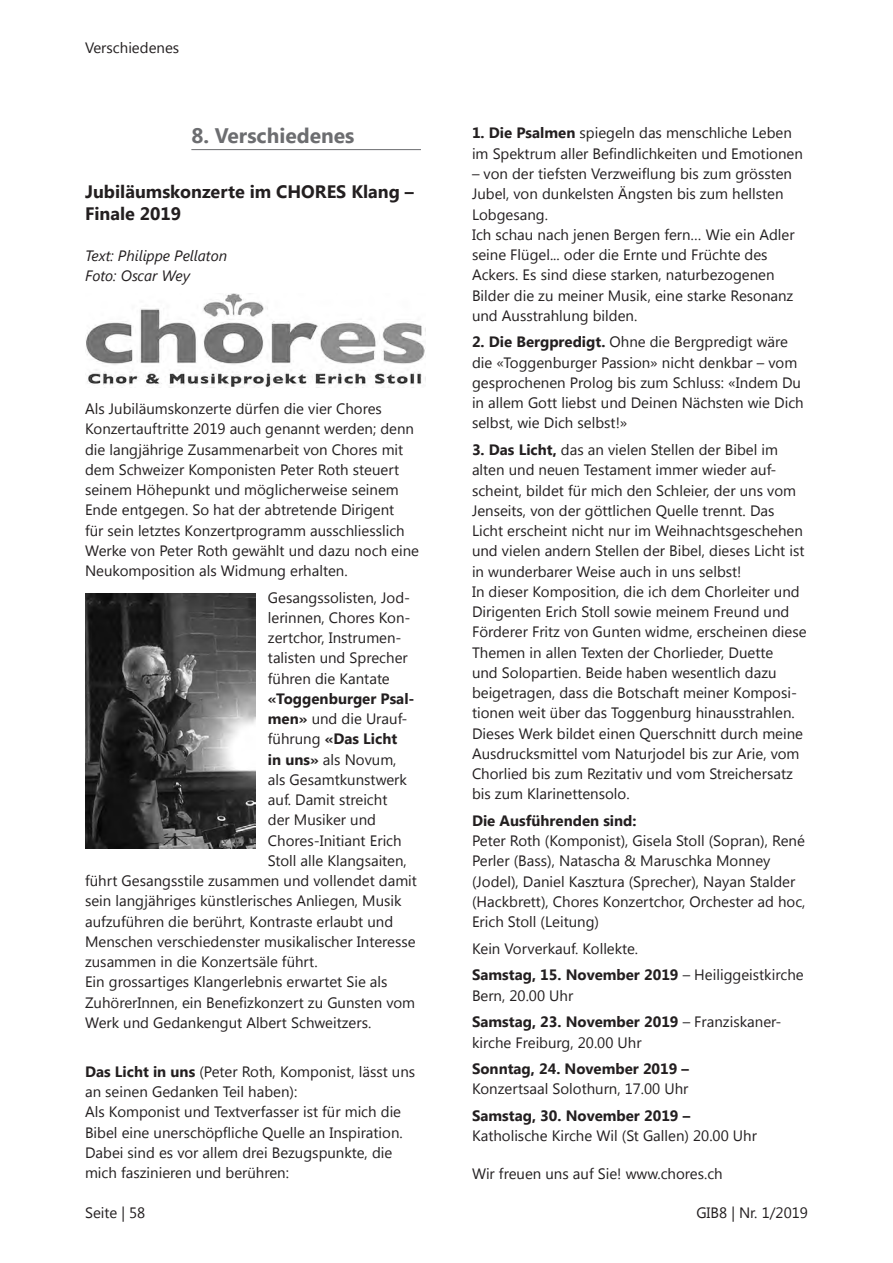
<style>
.page{position:relative;width:893px;height:1263px;background:#fff}
.page>*{position:absolute;margin:0;border:0;box-sizing:border-box;transform-origin:0 0}
.t1{font:700 21px "Segoe UI";color:#6c6d70}
.t2{font:700 18px/21.6px "Segoe UI";color:#231f20}
.t3{font:15px/20.2px "Segoe UI";color:#231f20}
.t4{font:700 15px "Segoe UI";color:#231f20}
.t5{font:italic 15px/20.2px "Segoe UI";color:#231f20}
.s1{font-weight:700}
.s2{font-weight:400}
</style>
<div class="page">
<hr style="left:191px;top:149px;width:230px;height:1px;background:#6c6d70">
<img style="left:86px;top:294px;width:339px;height:93px">
<img style="left:85px;top:593px;width:170px;height:255px">
<p class="t3" style="left:85px;top:37px;width:96px">Verschiedenes</p>
<h1 class="t1" style="left:191px;top:120px;width:165px">8. Verschiedenes</h1>
<p class="t2" style="left:85px;top:180px;width:330px">Jubiläumskonzerte im CHORES Klang –<br>Finale 2019</p>
<p class="t5" style="left:85px;top:244px;width:144px">Text: Philippe Pellaton<br>Foto: Oscar Wey</p>
<p class="t3" style="left:85px;top:398px;width:336px">Als Jubiläumskonzerte dürfen die vier Chores Konzertauftritte 2019 auch genannt werden; denn die langjährige Zusammenarbeit von Chores mit dem Schweizer Komponisten Peter Roth steuert seinem Höhepunkt und möglicherweise seinem Ende entgegen. So hat der abtretende Dirigent<br>für sein letztes Konzertprogramm ausschliesslich Werke von Peter Roth gewählt und dazu noch eine Neukomposition als Widmung erhalten.</p>
<p class="t3" style="left:268px;top:586px;width:144px">Gesangssolisten, Jod&shy;lerinnen, Chores Kon&shy;zertchor, Instrumen&shy;talisten und Sprecher führen die Kantate</p>
<p class="t4" style="left:268px;top:688px;width:148px">«Toggenburger Psal-</p>
<p class="t3" style="left:268px;top:708px;width:141px"><span class="s1">men»</span> und die Urauf-</p>
<p class="t4" style="left:268px;top:728px;width:131px"><span class="s2">führung</span> «Das Licht</p>
<p class="t3" style="left:268px;top:748px;width:130px"><span class="s1">in uns»</span> als Novum,</p>
<p class="t3" style="left:268px;top:769px;width:141px">als Gesamtkunstwerk</p>
<p class="t3" style="left:268px;top:789px;width:121px">auf. Damit streicht</p>
<p class="t3" style="left:268px;top:809px;width:110px">der Musiker und</p>
<p class="t3" style="left:268px;top:829px;width:135px">Chores-Initiant Erich</p>
<p class="t3" style="left:268px;top:850px;width:140px">Stoll alle Klangsaiten,</p>
<p class="t3" style="left:85px;top:870px;width:333px">führt Gesangsstile zusammen und vollendet damit</p>
<p class="t3" style="left:85px;top:890px;width:318px">sein langjähriges künstlerisches Anliegen, Musik</p>
<p class="t3" style="left:85px;top:910px;width:310px">aufzuführen die berührt, Kontraste erlaubt und</p>
<p class="t3" style="left:85px;top:931px;width:332px">Menschen verschiedenster musikalischer Interesse</p>
<p class="t3" style="left:85px;top:951px;width:234px">zusammen in die Konzertsäle führt.</p>
<p class="t3" style="left:85px;top:971px;width:304px">Ein grossartiges Klangerlebnis erwartet Sie als</p>
<p class="t3" style="left:85px;top:991px;width:332px">ZuhörerInnen, ein Benefizkonzert zu Gunsten vom</p>
<p class="t3" style="left:85px;top:1012px;width:288px">Werk und Gedankengut Albert Schweitzers.</p>
<p class="t3" style="left:85px;top:1061px;width:332px"><span class="s1">Das Licht in uns</span> (Peter Roth, Komponist, lässt uns an seinen Gedanken Teil haben):<br>Als Komponist und Textverfasser ist für mich die Bibel eine unerschöpfliche Quelle an Inspiration.<br>Dabei sind es vor allem drei Bezugspunkte, die mich faszinieren und berühren:</p>
<p class="t3" style="left:472px;top:122px;width:332px"><span class="s1">1. Die Psalmen</span> spiegeln das menschliche Leben im Spektrum aller Befindlichkeiten und Emotionen</p>
<p class="t3" style="left:472px;top:163px;width:324px">– von der tiefsten Verzweiflung bis zum grössten Jubel, von dunkelsten Ängsten bis zum hellsten Lobgesang.<br>Ich schau nach jenen Bergen fern… Wie ein Adler seine Flügel... oder die Ernte und Früchte des Ackers. Es sind diese starken, naturbezogenen Bilder die zu meiner Musik, eine starke Resonanz und Ausstrahlung bilden.</p>
<p class="t3" style="left:472px;top:331px;width:333px"><span class="s1">2. Die Bergpredigt.</span> Ohne die Bergpredigt wäre die «Toggenburger Passion» nicht denkbar – vom gesprochenen Prolog bis zum Schluss: «Indem Du in allem Gott liebst und Deinen Nächsten wie Dich selbst, wie Dich selbst!»</p>
<p class="t3" style="left:472px;top:439px;width:336px"><span class="s1">3. Das Licht,</span> das an vielen Stellen der Bibel im alten und neuen Testament immer wieder auf&shy;scheint, bildet für mich den Schleier, der uns vom Jenseits, von der göttlichen Quelle trennt. Das Licht erscheint nicht nur im Weihnachtsgeschehen und vielen andern Stellen der Bibel, dieses Licht ist in wunderbarer Weise auch in uns selbst!<br>In dieser Komposition, die ich dem Chorleiter und Dirigenten Erich Stoll sowie meinem Freund und Förderer Fritz von Gunten widme, erscheinen diese Themen in allen Texten der Chorlieder, Duette<br>und Solopartien. Beide haben wesentlich dazu beigetragen, dass die Botschaft meiner Komposi&shy;tionen weit über das Toggenburg hinausstrahlen.<br>Dieses Werk bildet einen Querschnitt durch meine Ausdrucksmittel vom Naturjodel bis zur Arie, vom Chorlied bis zum Rezitativ und vom Streichersatz bis zum Klarinettensolo.</p>
<p class="t4" style="left:472px;top:810px;width:166px">Die Ausführenden sind:</p>
<p class="t3" style="left:472px;top:830px;width:335px">Peter Roth (Komponist), Gisela Stoll (Sopran), René Perler (Bass), Natascha &amp; Maruschka Monney (Jodel), Daniel Kasztura (Sprecher), Nayan Stalder (Hackbrett), Chores Konzertchor, Orchester ad hoc, Erich Stoll (Leitung)</p>
<p class="t3" style="left:472px;top:934px;width:333px;line-height:26.7px">Kein Vorverkauf. Kollekte.<br><span class="s1">Samstag, 15. November 2019</span> – Heiliggeistkirche</p>
<p class="t3" style="left:472px;top:981px;width:311px;line-height:26.7px">Bern, 20.00 Uhr<br><span class="s1">Samstag, 23. November 2019</span> – Franziskaner-</p>
<p class="t3" style="left:472px;top:1031px;width:171px">kirche Freiburg, 20.00 Uhr</p>
<p class="t4" style="left:472px;top:1058px;width:219px">Sonntag, 24. November 2019 –</p>
<p class="t3" style="left:472px;top:1078px;width:218px">Konzertsaal Solothurn, 17.00 Uhr</p>
<p class="t4" style="left:472px;top:1105px;width:220px">Samstag, 30. November 2019 –</p>
<p class="t3" style="left:472px;top:1125px;width:286px">Katholische Kirche Wil (St Gallen) 20.00 Uhr</p>
<p class="t3" style="left:472px;top:1162px;width:252px">Wir freuen uns auf Sie! www.chores.ch</p>
<p class="t3" style="left:85px;top:1201px;width:62px">Seite | 58</p>
<p class="t3" style="left:696px;top:1201px;width:113px">GIB8 | Nr. 1/2019</p>
</div>
